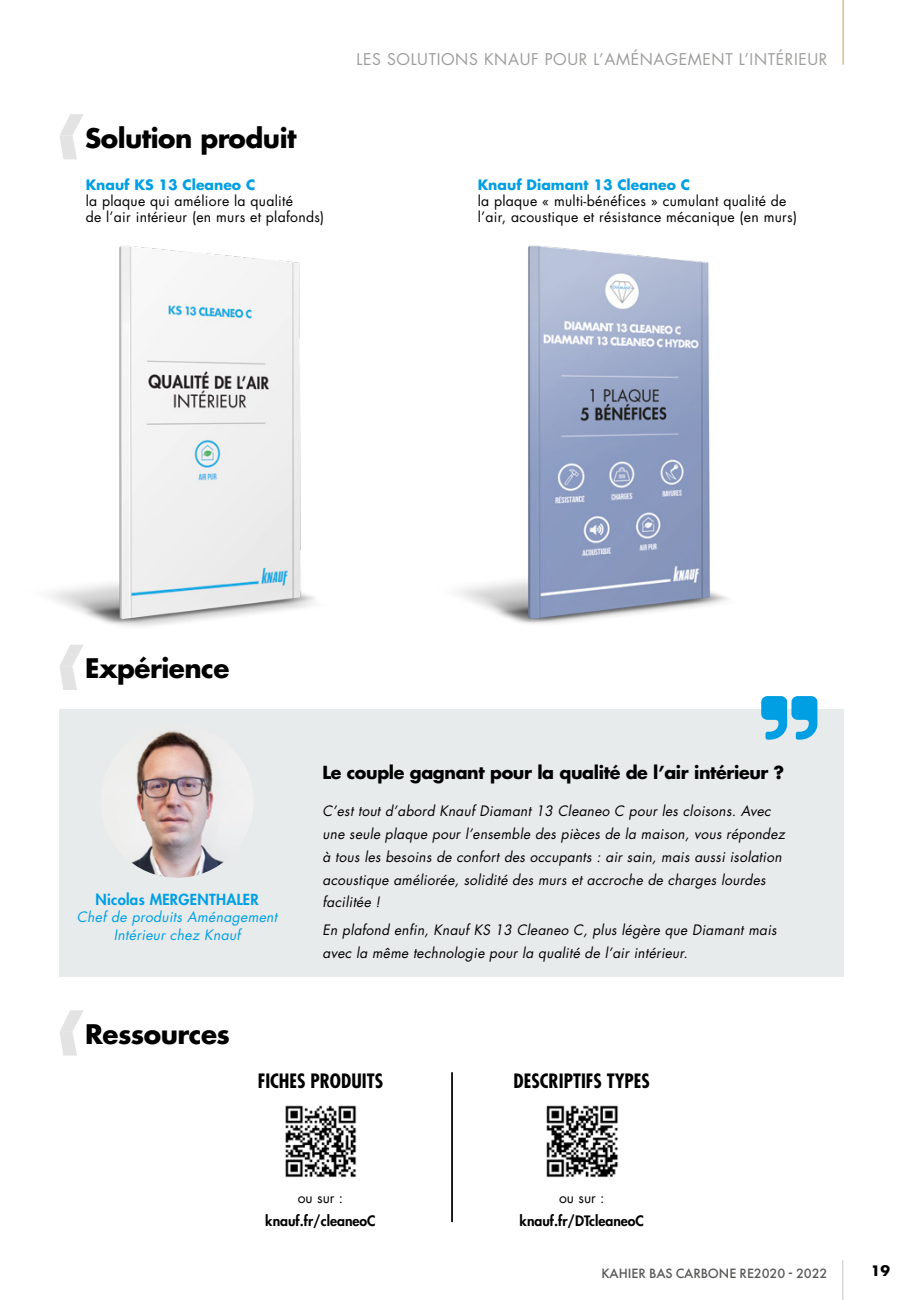
<style>
.page{position:relative;width:918px;height:1300px;background:#fff}
.page>*{position:absolute;margin:0;border:0;box-sizing:border-box;transform-origin:0 0}
.t1{font:700 26.25px "Futura Std";letter-spacing:-.02em;color:#000}
.t2{font:700 condensed 19.25px "Futura Std";color:#000}
.t3{font:700 17.5px "Futura Std";letter-spacing:-.02em;color:#000}
.t4{font:15.75px "Futura Std";letter-spacing:.04em;color:#9d9d9c}
.t5{font:800 14.88px "Futura Std";letter-spacing:.02em;color:#009fe3}
.t6{font:italic 14px/22.8px "Futura Std";letter-spacing:.02em;color:#000}
.t7{font:14px/15.8px "Futura Std";letter-spacing:.02em;color:#000}
.t8{font:italic 14px/17.5px "Futura Std";letter-spacing:.02em;color:#009fe3;text-align:center}
.t9{font:700 14px "Futura Std";color:#009fe3}
.t10{font:800 14px "Futura Std";color:#000}
.t11{font:500 14px "Futura PT";color:#575756}
.t12{font:700 14px "Futura Std";color:#000}
</style>
<div class="page">
<hr style="left:842px;top:1260px;width:1px;height:40px;background:#c6c6c6">
<hr style="left:842px;top:0;width:2px;height:64px;background:#d9c69c">
<svg style="left:60px;top:1010px;width:23px;height:45px"></svg>
<img style="left:285px;top:1105px;width:72px;height:73px">
<img style="left:546px;top:1105px;width:72px;height:73px">
<hr style="left:451px;top:1072px;width:2px;height:150px;background:#000">
<svg style="left:60px;top:114px;width:23px;height:45px"></svg>
<img style="left:457px;top:245px;width:271px;height:379px">
<img style="left:50px;top:245px;width:265px;height:382px">
<svg style="left:60px;top:645px;width:23px;height:45px"></svg>
<div style="left:60px;top:710px;width:783px;height:267px;background:#e8ebec"></div>
<img style="left:101px;top:725px;width:153px;height:153px;border-radius:77px">
<svg style="left:761px;top:696px;width:56px;height:43px"></svg>
<h1 class="t1" style="left:85px;top:120px;width:213px">Solution produit</h1>
<p class="t9" style="left:86px;top:176px;width:171px">Knauf KS 13 Cleaneo C</p>
<p class="t7" style="left:86px;top:193px;width:240px">la plaque qui améliore la qualité<br>de l’air intérieur (en murs et plafonds)</p>
<p class="t4" style="left:356px;top:49px;width:472px">LES SOLUTIONS KNAUF POUR L’AMÉNAGEMENT L’INTÉRIEUR</p>
<p class="t9" style="left:478px;top:176px;width:214px">Knauf Diamant 13 Cleaneo C</p>
<p class="t7" style="left:478px;top:193px;width:321px">la plaque « multi-bénéfices » cumulant qualité de l’air, acoustique et résistance mécanique (en murs)</p>
<h1 class="t1" style="left:85px;top:651px;width:146px">Expérience</h1>
<p class="t5" style="left:95px;top:890px;width:165px">Nicolas MERGENTHALER</p>
<p class="t8" style="left:77px;top:908px;width:202px">Chef de produits Aménagement<br>Intérieur chez Knauf</p>
<h1 class="t1" style="left:85px;top:1016px;width:146px">Ressources</h1>
<p class="t3" style="left:322px;top:760px;width:463px">Le couple gagnant pour la qualité de l’air intérieur ?</p>
<p class="t6" style="left:322px;top:800px;width:464px">C’est tout d’abord Knauf Diamant 13 Cleaneo C pour les cloisons. Avec une seule plaque pour l’ensemble des pièces de la maison, vous répondez à tous les besoins de confort des occupants : air sain, mais aussi isolation acoustique améliorée, solidité des murs et accroche de charges lourdes facilitée !</p>
<p class="t6" style="left:322px;top:919px;width:456px">En plafond enfin, Knauf KS 13 Cleaneo C, plus légère que Diamant mais avec la même technologie pour la qualité de l’air intérieur.</p>
<h2 class="t2" style="left:258px;top:1069px;width:127px">FICHES PRODUITS</h2>
<p class="t7" style="left:298px;top:1190px;width:47px">ou sur :</p>
<p class="t10" style="left:265px;top:1211px;width:112px">knauf.fr/cleaneoC</p>
<h2 class="t2" style="left:514px;top:1069px;width:138px">DESCRIPTIFS TYPES</h2>
<p class="t7" style="left:559px;top:1190px;width:47px">ou sur :</p>
<p class="t10" style="left:519px;top:1211px;width:126px">knauf.fr/DTcleaneoC</p>
<p class="t11" style="left:601px;top:1265px;width:228px">KAHIER BAS CARBONE RE2020 - 2022</p>
<p class="t12" style="left:871px;top:1261px;width:21px">19</p>
</div>
